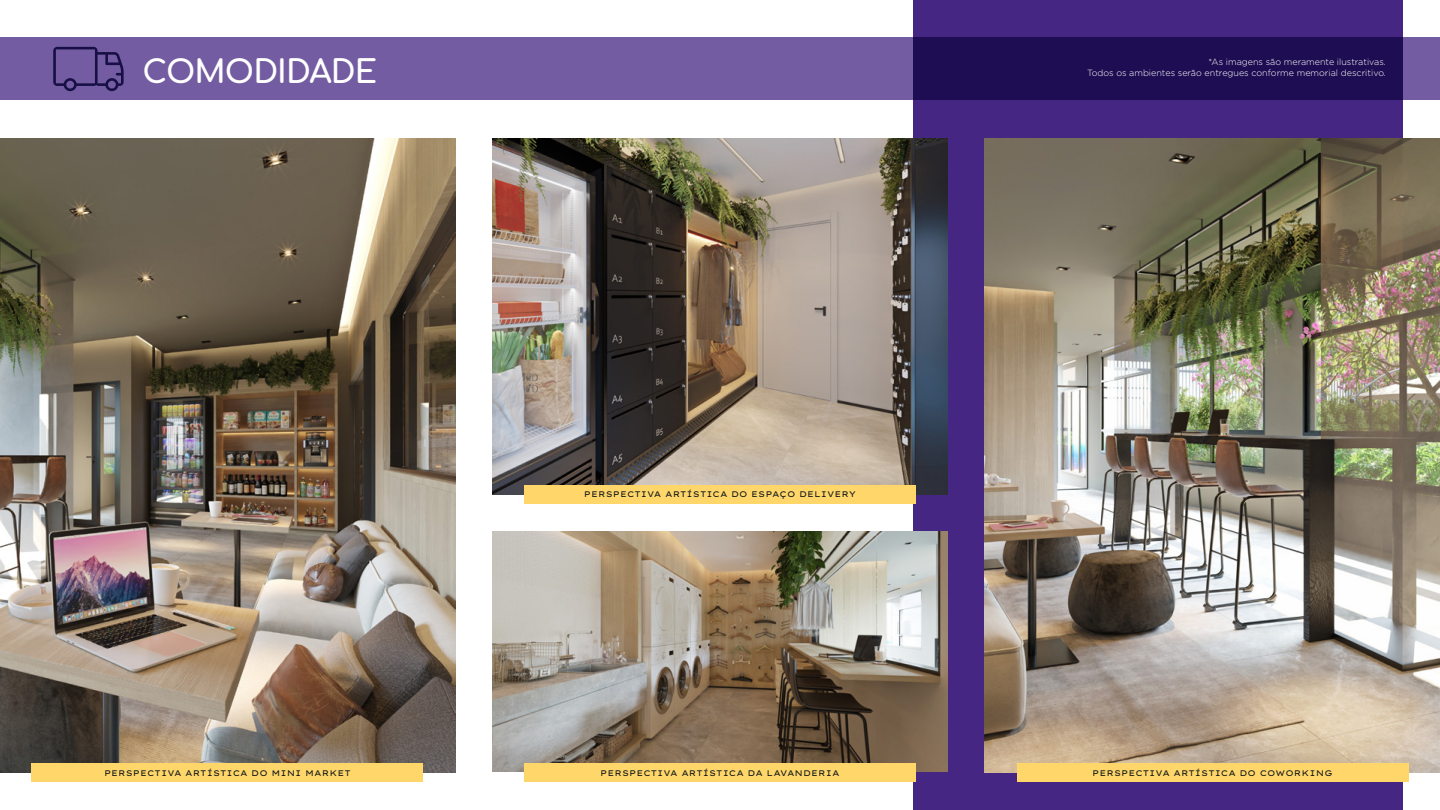
<style>
.page{position:relative;width:1440px;height:810px;background:#fff}
.page>*{position:absolute;margin:0;border:0;box-sizing:border-box;transform-origin:0 0}
.t1{font:700 31.88px "Comfortaa";letter-spacing:-.03em;color:#fff}
.t2{font:300 9px/10.8px "Gotham";color:#fff;text-align:right}
.t3{font:8.1px "Lexend Tera";color:#0f171a}
</style>
<div class="page">
<div style="left:913px;top:0;width:489px;height:810px;background:#452682"></div>
<svg style="left:0;top:38px;width:1440px;height:62px;background:#554085"></svg>
<img style="left:985px;top:138px;width:455px;height:634px">
<img style="left:0;top:138px;width:455px;height:634px">
<img style="left:493px;top:138px;width:454px;height:356px">
<img style="left:493px;top:532px;width:455px;height:240px">
<div style="left:32px;top:763px;width:391px;height:19px;background:#ffd669"></div>
<div style="left:524px;top:485px;width:392px;height:18px;background:#ffd669"></div>
<div style="left:524px;top:763px;width:392px;height:19px;background:#ffd669"></div>
<div style="left:1017px;top:763px;width:391px;height:19px;background:#ffd669"></div>
<svg style="left:53px;top:47px;width:71px;height:44px;background:#5c498a"></svg>
<h1 class="t1" style="left:142px;top:43px;width:236px">COMODIDADE</h1>
<p class="t3" style="left:104px;top:766px;width:248px">PERSPECTIVA ARTÍSTICA DO MINI MARKET</p>
<p class="t3" style="left:584px;top:488px;width:274px">PERSPECTIVA ARTÍSTICA DO ESPAÇO DELIVERY</p>
<p class="t2" style="left:1087px;top:56px;width:300px">*As imagens são meramente ilustrativas.<br>Todos os ambientes serão entregues conforme memorial descritivo.</p>
<p class="t3" style="left:600px;top:766px;width:241px">PERSPECTIVA ARTÍSTICA DA LAVANDERIA</p>
<p class="t3" style="left:1092px;top:766px;width:242px">PERSPECTIVA ARTÍSTICA DO COWORKING</p>
</div>
